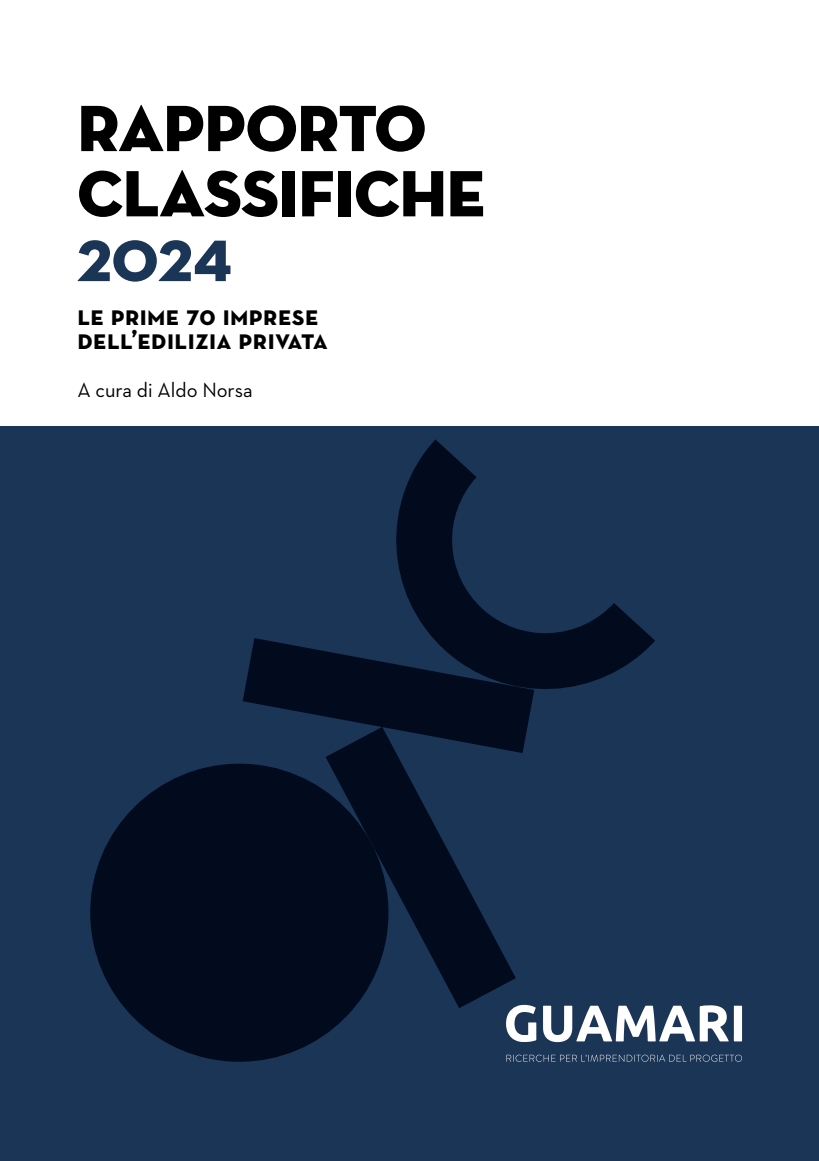
<style>
.page{position:relative;width:819px;height:1161px;background:#fff}
.page>*{position:absolute;margin:0;border:0;box-sizing:border-box;transform-origin:0 0}
.t1{font:66.5px/65.3px "Neutra Disp Titling";letter-spacing:-.01em;color:#000}
.t2{font:59.5px "Neutra Disp Titling";color:#1b3557}
.t3{font:28px/24.5px "Neutra Text Bold SC";letter-spacing:.01em;color:#000}
.t4{font:21px "Neutra Text";color:#000}
</style>
<div class="page">
<div style="left:0;top:427px;width:819px;height:734px;background:#1b3557"></div>
<svg style="left:506px;top:1004px;width:30px;height:38px"></svg>
<svg style="left:543px;top:1005px;width:199px;height:37px"></svg>
<svg style="left:506px;top:1054px;width:236px;height:8px"></svg>
<svg style="left:396px;top:439px;width:259px;height:252px"></svg>
<div style="left:90px;top:764px;width:298px;height:298px;background:#020b1d;border-radius:50%"></div>
<svg style="left:243px;top:638px;width:291px;height:115px"></svg>
<svg style="left:325px;top:727px;width:191px;height:281px;fill:#020b1d"></svg>
<h1 class="t1" style="left:77px;top:96px;width:409px">RAPPORTO<br>CLASSIFICHE</h1>
<h2 class="t2" style="left:77px;top:224px;width:156px">2024</h2>
<p class="t3" style="left:77px;top:302px;width:252px">le prime 70 imprese dell’edilizia privata</p>
<p class="t4" style="left:77px;top:377px;width:177px">A cura di Aldo Norsa</p>
</div>
